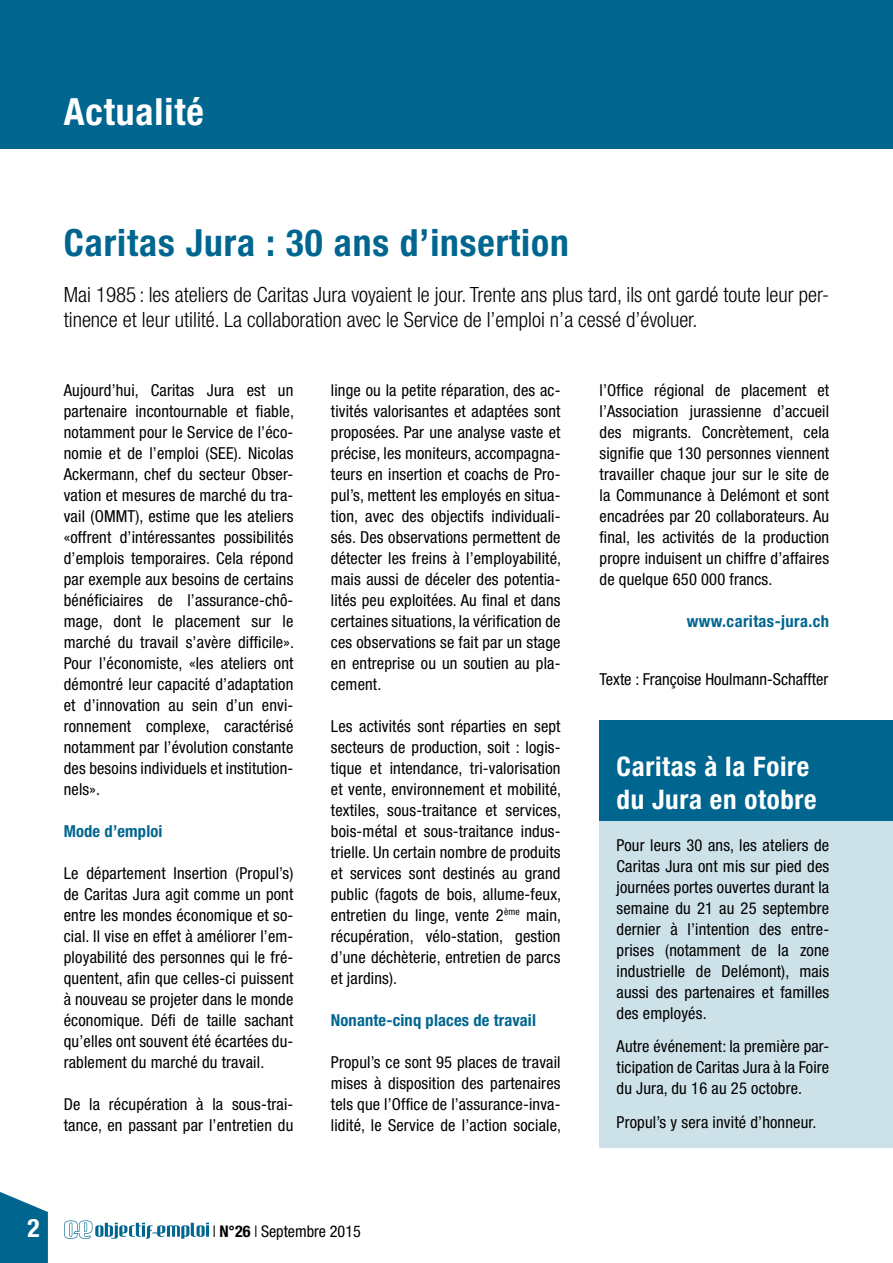
<style>
.page{position:relative;width:893px;height:1263px;background:#fff}
.page>*{position:absolute;margin:0;border:0;box-sizing:border-box;transform-origin:0 0}
.t1{font:700 condensed 37.5px "Helvetica Neue LT";letter-spacing:.025em;color:#006690}
.t2{font:700 condensed 37.5px "Helvetica Neue LT";letter-spacing:.025em;color:#fff}
.t3{font:700 condensed 27px/32.4px "Helvetica Neue LT";letter-spacing:.025em;color:#fff}
.t4{font:700 condensed 25.5px "Helvetica Neue LT";color:#fff}
.t5{font:300 condensed 21px/25.2px "Helvetica Neue LT";color:#000}
.t6{font:condensed 16.5px/21px "Helvetica Neue LT";letter-spacing:.01em;color:#000;text-align:justify}
.t7{font:700 condensed 16.5px "Helvetica Neue LT";letter-spacing:.01em;color:#006690}
.t8{font:condensed 16.2px "Helvetica Neue LT";color:#000}
.s1{font-weight:300}
.s2{font-weight:700}
</style>
<div class="page">
<svg style="left:0;top:1192px;width:48px;height:71px;background:#247b9f"></svg>
<div style="left:600px;top:821px;width:293px;height:327px;background:#cde1e9"></div>
<div style="left:600px;top:720px;width:293px;height:101px;background:#006690"></div>
<div style="left:0;top:0;width:893px;height:149px;background:#006690"></div>
<svg style="left:64px;top:1220px;width:144px;height:19px"></svg>
<h1 class="t2" style="left:64px;top:89px;width:142px">Actualité</h1>
<h1 class="t1" style="left:64px;top:220px;width:507px">Caritas Jura : 30 ans d’insertion</h1>
<p class="t5" style="left:64px;top:281px;width:767px">Mai 1985 : les ateliers de Caritas Jura voyaient le jour. Trente ans plus tard, ils ont gardé toute leur per&shy;tinence et leur utilité. La collaboration avec le Service de l’emploi n’a cessé d’évoluer.</p>
<p class="t6" style="left:64px;top:379px;width:232px">Aujourd’hui, Caritas Jura est un partenaire incontournable et fiable, notamment pour le Service de l’éco&shy;nomie et de l’emploi (SEE). Nicolas Ackermann, chef du secteur Obser&shy;vation et mesures de marché du tra&shy;vail (OMMT), estime que les ateliers «offrent d’intéressantes possibilités d’emplois temporaires. Cela répond par exemple aux besoins de certains bénéficiaires de l’assurance-chô&shy;mage, dont le placement sur le marché du travail s’avère difficile».<br>Pour l’économiste, «les ateliers ont démontré leur capacité d’adaptation et d’innovation au sein d’un envi&shy;ronnement complexe, caractérisé notamment par l’évolution constante des besoins individuels et institution&shy;nels».</p>
<p class="t7" style="left:64px;top:821px;width:100px">Mode d’emploi</p>
<p class="t6" style="left:64px;top:862px;width:231px">Le département Insertion (Propul’s) de Caritas Jura agit comme un pont entre les mondes économique et so&shy;cial. Il vise en effet à améliorer l’em&shy;ployabilité des personnes qui le fré&shy;quentent, afin que celles-ci puissent à nouveau se projeter dans le monde économique. Défi de taille sachant qu’elles ont souvent été écartées du&shy;rablement du marché du travail.</p>
<p class="t6" style="left:64px;top:1093px;width:231px">De la récupération à la sous-trai&shy;tance, en passant par l’entretien du</p>
<p class="t6" style="left:331px;top:379px;width:232px">linge ou la petite réparation, des ac&shy;tivités valorisantes et adaptées sont proposées. Par une analyse vaste et précise, les moniteurs, accompagna&shy;teurs en insertion et coachs de Pro&shy;pul’s, mettent les employés en situa&shy;tion, avec des objectifs individuali&shy;sés. Des observations permettent de détecter les freins à l’employabilité, mais aussi de déceler des potentia&shy;lités peu exploitées. Au final et dans certaines situations, la vérification de ces observations se fait par un stage en entreprise ou un soutien au pla&shy;cement.</p>
<p class="t6" style="left:331px;top:715px;width:232px">Les activités sont réparties en sept secteurs de production, soit : logis&shy;tique et intendance, tri-valorisation et vente, environnement et mobilité, textiles, sous-traitance et services, bois-métal et sous-traitance indus&shy;trielle. Un certain nombre de produits et services sont destinés au grand public (fagots de bois, allume-feux, entretien du linge, vente 2<sup>ème</sup> main, récupération, vélo-station, gestion d’une déchèterie, entretien de parcs et jardins).</p>
<p class="t7" style="left:331px;top:1010px;width:207px">Nonante-cinq places de travail</p>
<p class="t6" style="left:331px;top:1051px;width:232px">Propul’s ce sont 95 places de travail mises à disposition des partenaires tels que l’Office de l’assurance-inva&shy;lidité, le Service de l’action sociale,</p>
<p class="t6" style="left:600px;top:379px;width:231px">l’Office régional de placement et l’Association jurassienne d’accueil des migrants. Concrètement, cela signifie que 130 personnes viennent travailler chaque jour sur le site de la Communance à Delémont et sont encadrées par 20 collaborateurs. Au final, les activités de la production propre induisent un chiffre d’affaires de quelque 650 000 francs.</p>
<p class="t7" style="left:687px;top:611px;width:144px">www.caritas-jura.ch</p>
<p class="t6" style="left:600px;top:668px;width:230px">Texte : Françoise Houlmann-Schaffter</p>
<h2 class="t3" style="left:617px;top:750px;width:202px">Caritas à la Foire du Jura en otobre</h2>
<p class="t6" style="left:617px;top:834px;width:214px">Pour leurs 30 ans, les ateliers de Caritas Jura ont mis sur pied des journées portes ouvertes durant la semaine du 21 au 25 septembre dernier à l’intention des entre&shy;prises (notamment de la zone industrielle de Delémont), mais aussi des partenaires et familles des employés.</p>
<p class="t6" style="left:617px;top:1035px;width:214px">Autre événement: la première par&shy;ticipation de Caritas Jura à la Foire du Jura, du 16 au 25 octobre.</p>
<p class="t6" style="left:617px;top:1112px;width:201px">Propul’s y sera invité d’honneur.</p>
<h3 class="t4" style="left:28px;top:1213px;width:14px">2</h3>
<p class="t8" style="left:213px;top:1221px;width:150px"><span class="s1">I</span> <span class="s2">N°26</span> <span class="s1">I</span> Septembre 2015</p>
</div>
